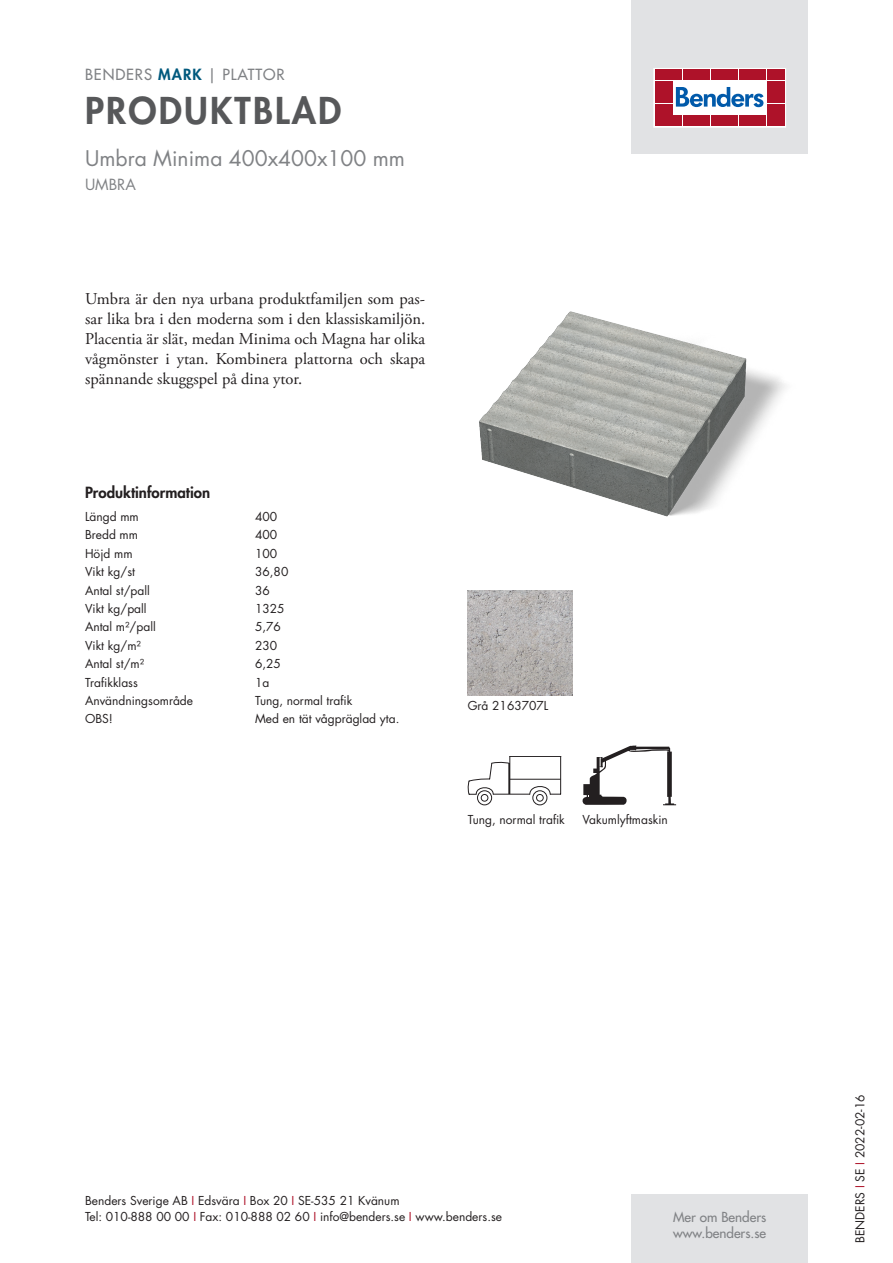
<style>
.page{position:relative;width:893px;height:1263px;background:#fff}
.page>*{position:absolute;margin:0;border:0;box-sizing:border-box;transform-origin:0 0}
.t1{font:800 36px "Futura Std";letter-spacing:.06em;color:#57585a}
.t2{font:21px "Futura Std";color:#808285}
.t3{font:16.5px/19.8px "Adobe Garamond Pro";color:#231f20;text-align:justify}
.t4{font:500 15px "Futura Std";letter-spacing:.06em;color:#808285}
.t5{font:800 15px "Futura Std";color:#231f20}
.t6{font:15px "Futura Std";color:#808285}
.t7{font:500 13.5px/16.2px "Futura Std";color:#808285}
.t8{font:12px/16.5px "Futura Std";color:#231f20}
.s1{font-weight:800;color:#00597d}
.s2{color:#ae1229}
</style>
<div class="page">
<div style="left:631px;top:0;width:177px;height:153px;background:#e1e2e4"></div>
<div style="left:631px;top:1195px;width:177px;height:68px;background:#e1e2e4"></div>
<svg style="left:656px;top:70px;width:128px;height:55px;background:#ebc6cb"></svg>
<div style="left:654px;top:68px;width:132px;height:59px;border:1px solid #fff"></div>
<div style="left:655px;top:70px;width:8px;height:10px;background:#ae1229"></div>
<div style="left:664px;top:70px;width:8px;height:10px;background:#ae1229"></div>
<div style="left:655px;top:81px;width:8px;height:10px;background:#ae1229"></div>
<div style="left:664px;top:81px;width:8px;height:10px;background:#ae1229"></div>
<div style="left:655px;top:93px;width:8px;height:10px;background:#ae1229"></div>
<div style="left:664px;top:93px;width:8px;height:10px;background:#ae1229"></div>
<div style="left:655px;top:104px;width:8px;height:11px;background:#ae1229"></div>
<div style="left:664px;top:104px;width:8px;height:11px;background:#ae1229"></div>
<div style="left:655px;top:116px;width:8px;height:10px;background:#ae1229"></div>
<div style="left:664px;top:116px;width:8px;height:10px;background:#ae1229"></div>
<div style="left:674px;top:70px;width:8px;height:10px;background:#ae1229"></div>
<div style="left:683px;top:70px;width:8px;height:10px;background:#ae1229"></div>
<div style="left:692px;top:70px;width:8px;height:10px;background:#ae1229"></div>
<div style="left:702px;top:70px;width:8px;height:10px;background:#ae1229"></div>
<div style="left:711px;top:70px;width:8px;height:10px;background:#ae1229"></div>
<div style="left:720px;top:70px;width:8px;height:10px;background:#ae1229"></div>
<div style="left:730px;top:70px;width:8px;height:10px;background:#ae1229"></div>
<div style="left:739px;top:70px;width:8px;height:10px;background:#ae1229"></div>
<div style="left:748px;top:70px;width:8px;height:10px;background:#ae1229"></div>
<div style="left:758px;top:70px;width:8px;height:10px;background:#ae1229"></div>
<div style="left:674px;top:116px;width:8px;height:10px;background:#ae1229"></div>
<div style="left:683px;top:116px;width:8px;height:10px;background:#ae1229"></div>
<div style="left:692px;top:116px;width:8px;height:10px;background:#ae1229"></div>
<div style="left:702px;top:116px;width:8px;height:10px;background:#ae1229"></div>
<div style="left:711px;top:116px;width:8px;height:10px;background:#ae1229"></div>
<div style="left:720px;top:116px;width:8px;height:10px;background:#ae1229"></div>
<div style="left:730px;top:116px;width:8px;height:10px;background:#ae1229"></div>
<div style="left:739px;top:116px;width:8px;height:10px;background:#ae1229"></div>
<div style="left:748px;top:116px;width:8px;height:10px;background:#ae1229"></div>
<div style="left:758px;top:116px;width:8px;height:10px;background:#ae1229"></div>
<div style="left:767px;top:70px;width:8px;height:10px;background:#ae1229"></div>
<div style="left:776px;top:70px;width:8px;height:10px;background:#ae1229"></div>
<div style="left:767px;top:81px;width:8px;height:10px;background:#ae1229"></div>
<div style="left:776px;top:81px;width:8px;height:10px;background:#ae1229"></div>
<div style="left:767px;top:93px;width:8px;height:10px;background:#ae1229"></div>
<div style="left:776px;top:93px;width:8px;height:10px;background:#ae1229"></div>
<div style="left:767px;top:104px;width:8px;height:11px;background:#ae1229"></div>
<div style="left:776px;top:104px;width:8px;height:11px;background:#ae1229"></div>
<div style="left:767px;top:116px;width:8px;height:10px;background:#ae1229"></div>
<div style="left:776px;top:116px;width:8px;height:10px;background:#ae1229"></div>
<svg style="left:676px;top:87px;width:87px;height:20px;background:#8ab3d7"></svg>
<img style="left:479px;top:311px;width:306px;height:206px">
<img style="left:468px;top:590px;width:105px;height:105px">
<div style="left:477px;top:790px;width:15px;height:15px;border:1px solid #231f20;border-radius:50%"></div>
<div style="left:532px;top:790px;width:15px;height:15px;border:1px solid #231f20;border-radius:50%"></div>
<svg style="left:468px;top:756px;width:93px;height:46px"></svg>
<svg style="left:583px;top:745px;width:93px;height:60px"></svg>
<p class="t4" style="left:85px;top:65px;width:201px">BENDERS <span class="s1">MARK</span> | PLATTOR</p>
<h1 class="t1" style="left:85px;top:87px;width:258px">PRODUKTBLAD</h1>
<h2 class="t2" style="left:85px;top:144px;width:321px">Umbra Minima 400x400x100 mm</h2>
<p class="t6" style="left:85px;top:175px;width:52px">UMBRA</p>
<h3 class="t3" style="left:85px;top:290px;width:342px">Umbra är den nya urbana produktfamiljen som pas&shy;sar lika bra i den moderna som i den klassiskamiljön.<br>Placentia är slät, medan Minima och Magna har olika vågmönster i ytan. Kombinera plattorna och skapa spännande skuggspel på dina ytor.</h3>
<p class="t5" style="left:85px;top:483px;width:127px">Produktinformation</p>
<p class="t8" style="left:85px;top:508px;width:55px">Längd mm</p>
<p class="t8" style="left:255px;top:508px;width:24px">400</p>
<p class="t8" style="left:85px;top:527px;width:55px">Bredd mm</p>
<p class="t8" style="left:255px;top:527px;width:24px">400</p>
<p class="t8" style="left:85px;top:545px;width:49px">Höjd mm</p>
<p class="t8" style="left:255px;top:545px;width:24px">100</p>
<p class="t8" style="left:85px;top:563px;width:51px">Vikt kg/st</p>
<p class="t8" style="left:255px;top:563px;width:35px">36,80</p>
<p class="t8" style="left:85px;top:582px;width:66px">Antal st/pall</p>
<p class="t8" style="left:255px;top:582px;width:16px">36</p>
<p class="t8" style="left:85px;top:600px;width:63px">Vikt kg/pall</p>
<p class="t8" style="left:255px;top:600px;width:31px">1325</p>
<p class="t8" style="left:85px;top:619px;width:72px">Antal m²/pall</p>
<p class="t8" style="left:255px;top:619px;width:27px">5,76</p>
<p class="t8" style="left:85px;top:637px;width:57px">Vikt kg/m²</p>
<p class="t8" style="left:255px;top:637px;width:24px">230</p>
<p class="t8" style="left:85px;top:656px;width:61px">Antal st/m²</p>
<p class="t8" style="left:255px;top:656px;width:27px">6,25</p>
<p class="t8" style="left:85px;top:674px;width:54px">Trafikklass</p>
<p class="t8" style="left:255px;top:674px;width:16px">1a</p>
<p class="t8" style="left:85px;top:692px;width:110px">Användningsområde</p>
<p class="t8" style="left:255px;top:692px;width:99px">Tung, normal trafik</p>
<p class="t8" style="left:85px;top:711px;width:29px">OBS!</p>
<p class="t8" style="left:255px;top:711px;width:146px">Med en tät vågpräglad yta.</p>
<p class="t8" style="left:468px;top:697px;width:82px">Grå 2163707L</p>
<p class="t8" style="left:468px;top:811px;width:99px">Tung, normal trafik</p>
<p class="t8" style="left:583px;top:811px;width:87px">Vakumlyftmaskin</p>
<p class="t8" style="left:85px;top:1192px;width:418px">Benders Sverige AB <span class="s2">I</span> Edsvära <span class="s2">I</span> Box 20 <span class="s2">I</span> SE-535 21 Kvänum<br>Tel: 010-888 00 00 <span class="s2">I</span> Fax: 010-888 02 60 <span class="s2">I</span> info@benders.se <span class="s2">I</span> www.benders.se</p>
<p class="t7" style="left:673px;top:1209px;width:95px">Mer om Benders www.benders.se</p>
<p class="t8" style="left:852px;top:1243px;width:150px;rotate:-90deg">BENDERS <span class="s2">I</span> SE <span class="s2">I</span> 2022-02-16</p>
</div>
